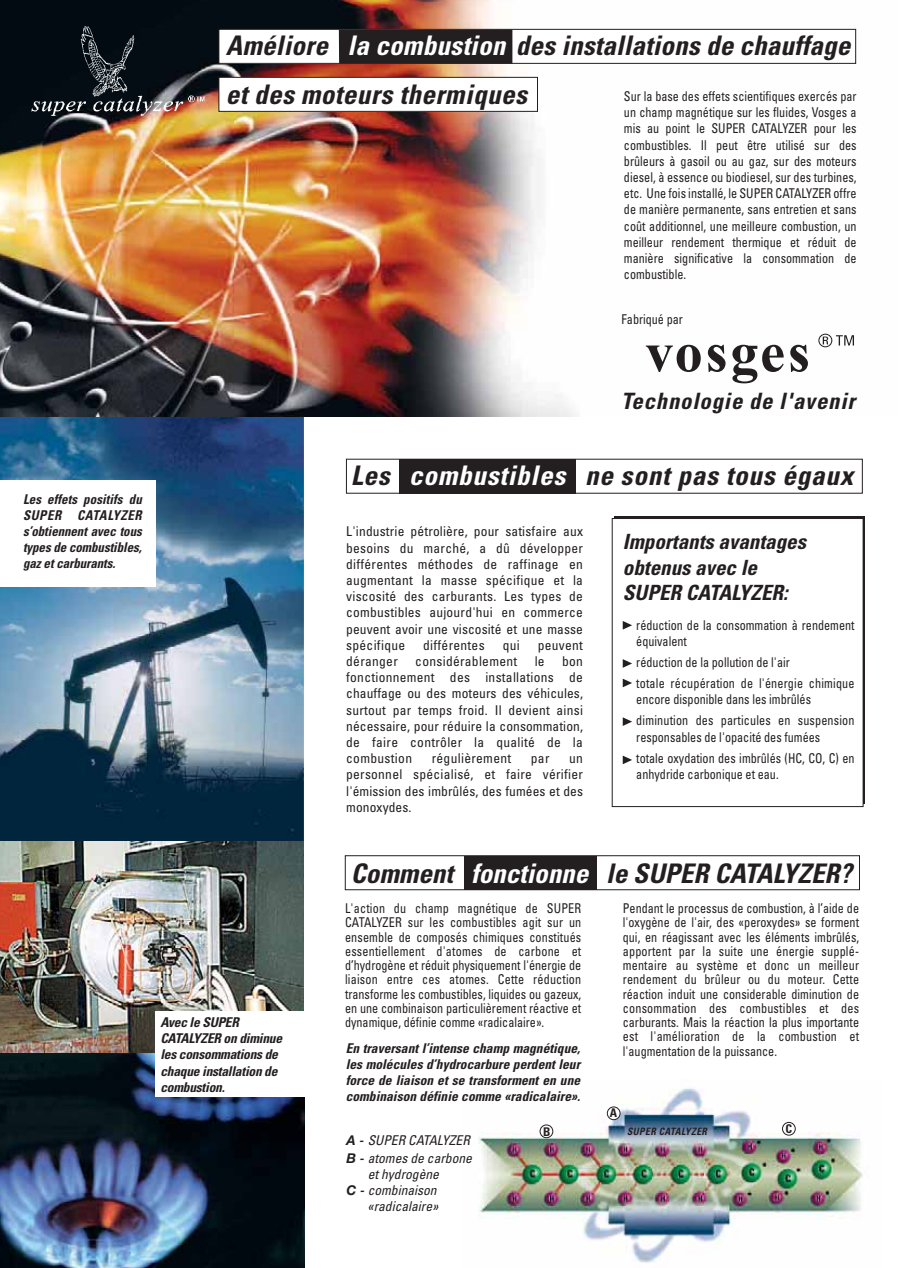
<style>
.page{position:relative;width:898px;height:1268px;background:#fff}
.page>*{position:absolute;margin:0;border:0;box-sizing:border-box;transform-origin:0 0}
.t1{font:700 56.25px "Times New Roman";letter-spacing:.05em;color:#231f20}
.t2{font:italic 700 condensed 27px/49.1px "Univers";letter-spacing:.01em;color:#231f20}
.t3{font:italic 700 condensed 27px "Univers";letter-spacing:.03em;color:#231f20}
.t4{font:italic 700 condensed 22.5px "Univers";letter-spacing:.04em;color:#231f20}
.t5{font:italic 700 condensed 21px/25.2px "Univers";color:#231f20}
.t6{font:condensed 13.5px/14.2px "Univers";color:#231f20;scale:.9 1}
.t7{font:condensed 13.5px/16.2px "Univers";color:#231f20;text-align:justify}
.t8{font:italic 700 condensed 13.5px/16.2px "Univers";letter-spacing:-.005em;color:#231f20}
.t9{font:italic 700 condensed 13.5px/16.2px "Univers";letter-spacing:-.005em;color:#231f20;text-align:justify;scale:.96 1}
.t10{font:italic condensed 13.5px/16.2px "Univers";color:#231f20}
.t11{font:condensed 13.5px "Univers";letter-spacing:.02em;color:#231f20}
.t12{font:condensed 13.5px "Univers";letter-spacing:.025em;color:#231f20}
.t13{font:700 condensed 12px "Univers";color:#231f20}
.t14{font:italic 700 condensed 10.2px "Univers";letter-spacing:.045em;color:#231f20;scale:.95 1}
.s1{color:#fff}
.s2{font-family:"Helvetica Neue";font-weight:700;font-stretch:normal}
.s3{font-weight:700}
</style>
<div class="page">
<img style="left:0;top:416px;width:304px;height:852px">
<img style="left:0;top:0;width:857px;height:416px">
<div style="left:219px;top:29px;width:637px;height:34px;background:#fff"></div>
<div style="left:219px;top:29px;width:637px;height:35px;border:1px solid #231f20"></div>
<img style="left:478px;top:1088px;width:385px;height:175px">
<div style="left:0;top:480px;width:155px;height:106px;background:#fff"></div>
<div style="left:155px;top:1012px;width:153px;height:85px;background:#fff"></div>
<div style="left:612px;top:518px;width:251px;height:289px;border:1px solid #231f20"></div>
<div style="left:345px;top:855px;width:515px;height:35px;border:1px solid #231f20"></div>
<div style="left:464px;top:856px;width:133px;height:34px;background:#231f20"></div>
<div style="left:399px;top:459px;width:176px;height:34px;background:#231f20"></div>
<div style="left:540px;top:1125px;width:13px;height:13px;background:#fff;border-radius:50%"></div>
<div style="left:540px;top:1125px;width:13px;height:13px;border:1px solid #231f20;border-radius:50%"></div>
<div style="left:607px;top:1107px;width:13px;height:13px;background:#fff;border-radius:50%"></div>
<div style="left:607px;top:1107px;width:13px;height:13px;border:1px solid #231f20;border-radius:50%"></div>
<div style="left:782px;top:1122px;width:13px;height:13px;background:#fff;border-radius:50%"></div>
<div style="left:782px;top:1122px;width:13px;height:13px;border:1px solid #231f20;border-radius:50%"></div>
<div style="left:339px;top:30px;width:173px;height:34px;background:#231f20"></div>
<div style="left:346px;top:459px;width:517px;height:34px;border:1px solid #231f20"></div>
<svg style="left:623px;top:621px;width:9px;height:8px"></svg>
<svg style="left:623px;top:679px;width:9px;height:8px"></svg>
<svg style="left:623px;top:659px;width:9px;height:9px"></svg>
<svg style="left:623px;top:717px;width:9px;height:9px"></svg>
<svg style="left:623px;top:755px;width:9px;height:9px"></svg>
<svg style="left:818px;top:334px;width:36px;height:13px"></svg>
<div style="left:219px;top:77px;width:318px;height:34px;background:#fff"></div>
<div style="left:219px;top:77px;width:319px;height:35px;border:1px solid #231f20"></div>
<img style="left:78px;top:25px;width:62px;height:66px">
<img style="left:21px;top:91px;width:188px;height:32px">
<h2 class="t2" style="left:226px;top:24px;width:626px">Améliore <span class="s1">la combustion</span> des installations de chauffage et des moteurs thermiques</h2>
<p class="t6" style="left:624px;top:89px;width:260px;line-height:16.2px;text-align:justify">Sur la base des effets scientifiques exercés par un champ magnétique sur les fluides, Vosges a mis au point le SUPER CATALYZER pour les combustibles. Il peut être utilisé sur des brûleurs à gasoil ou au gaz, sur des moteurs diesel, à essence ou biodiesel, sur des turbines, etc. Une fois installé, le SUPER CATALYZER offre de manière permanente, sans entretien et sans coût additionnel, une meilleure combustion, un meilleur rendement thermique et réduit de manière significative la consommation de combustible.</p>
<p class="t6" style="left:621px;top:313px;width:70px">Fabriqué par</p>
<h1 class="t1" style="left:645px;top:333px;width:166px">vosges</h1>
<h3 class="t4" style="left:621px;top:393px;width:235px">Technologie de l'avenir</h3>
<p class="t9" style="left:23px;top:492px;width:125px">Les effets positifs du SUPER CATALYZER s’obtiennent avec tous types de combustibles, gaz et carburants.</p>
<p class="t8" style="left:160px;top:1015px;width:123px">Avec le SUPER<br>CATALYZER on diminue les consommations de chaque installation de combustion.</p>
<h2 class="t3" style="left:351px;top:465px;width:504px">Les <span class="s1">combustibles</span> ne sont pas tous égaux</h2>
<p class="t7" style="left:346px;top:525px;width:238px">L'industrie pétrolière, pour satisfaire aux besoins du marché, a dû développer différentes méthodes de raffinage en augmentant la masse spécifique et la viscosité des carburants. Les types de combustibles aujourd'hui en commerce peuvent avoir une viscosité et une masse spécifique</p>
<p class="t11" style="left:423px;top:640px;width:63px">différentes</p>
<p class="t7" style="left:503px;top:638px;width:19px">qui</p>
<p class="t11" style="left:538px;top:640px;width:47px">peuvent</p>
<p class="t7" style="left:346px;top:654px;width:238px;text-indent:216px">bon fonctionnement des installations de chauffage ou des moteurs des véhicules, surtout par temps froid. Il devient ainsi nécessaire, pour réduire la consommation, de faire contrôler la qualité de la combustion</p>
<p class="t11" style="left:346px;top:656px;width:53px">déranger</p>
<p class="t11" style="left:415px;top:656px;width:103px">considérablement</p>
<p class="t7" style="left:535px;top:654px;width:12px">le</p>
<p class="t12" style="left:432px;top:753px;width:81px">régulièrement</p>
<p class="t7" style="left:531px;top:751px;width:20px">par</p>
<p class="t7" style="left:346px;top:751px;width:238px;text-indent:223px">un personnel spécialisé, et faire vérifier l'émission des imbrûlés, des fumées et des monoxydes.</p>
<h3 class="t5" style="left:623px;top:532px;width:185px">Importants avantages obtenus avec le<br>SUPER CATALYZER:</h3>
<p class="t6" style="left:636px;top:618px;width:244px;line-height:16.2px">réduction de la consommation à rendement équivalent</p>
<p class="t6" style="left:636px;top:653px;width:244px;line-height:21px">réduction de la pollution de l'air<br>totale récupération de l'énergie chimique</p>
<p class="t6" style="left:636px;top:690px;width:244px;line-height:21px">encore disponible dans les imbrûlés diminution des particules en suspension</p>
<p class="t6" style="left:636px;top:727px;width:244px;line-height:21px">responsables de l'opacité des fumées<br>totale oxydation des imbrûlés (HC, CO, C) en</p>
<p class="t6" style="left:636px;top:768px;width:160px">anhydride carbonique et eau.</p>
<h2 class="t2" style="left:351px;top:851px;width:502px">Comment <span class="s1">fonctionne</span> le SUPER CATALYZER?</h2>
<p class="t6" style="left:345px;top:902px;width:264px;text-align:justify">L'action du champ magnétique de SUPER CATALYZER sur les combustibles agit sur un ensemble de composés chimiques constitués essentiellement d'atomes de carbone et d’hydrogène et réduit physiquement l'énergie de liaison entre ces atomes. Cette réduction transforme les combustibles, liquides ou gazeux, en une combinaison particulièrement réactive et dynamique, définie comme «radicalaire».</p>
<p class="t6" style="left:623px;top:902px;width:264px;text-align:justify">Pendant le processus de combustion, à l’aide de l'oxygène de l'air, des «peroxydes» se forment qui, en réagissant avec les éléments imbrûlés, apportent par la suite une énergie supplé&shy;mentaire au système et donc un meilleur rendement du brûleur ou du moteur. Cette réaction induit une considerable diminution de consommation des combustibles et des carburants. Mais la réaction la plus importante est l'amélioration de la combustion et l'augmentation de la puissance.</p>
<p class="t8" style="left:346px;top:1041px;width:236px;text-align:justify">En traversant l’intense champ magnétique, les molécules d’hydrocarbure perdent leur force de liaison et se transforment en une combinaison définie comme «radicalaire».</p>
<p class="t10" style="left:346px;top:1133px;width:127px;line-height:17.5px"><span class="s2">A</span> <span class="s3">-</span> SUPER CATALYZER<br><span class="s2">B</span> <span class="s3">-</span> atomes de carbone</p>
<p class="t10" style="left:346px;top:1167px;width:94px;text-align:right">et hydrogène<br><span class="s2">C</span> <span class="s3">-</span> combinaison «radicalaire»</p>
<p class="t13" style="left:543px;top:1127px;width:9px">B</p>
<p class="t13" style="left:610px;top:1108px;width:9px">A</p>
<p class="t14" style="left:627px;top:1127px;width:86px">SUPER CATALYZER</p>
<p class="t13" style="left:785px;top:1124px;width:8px">C</p>
</div>
